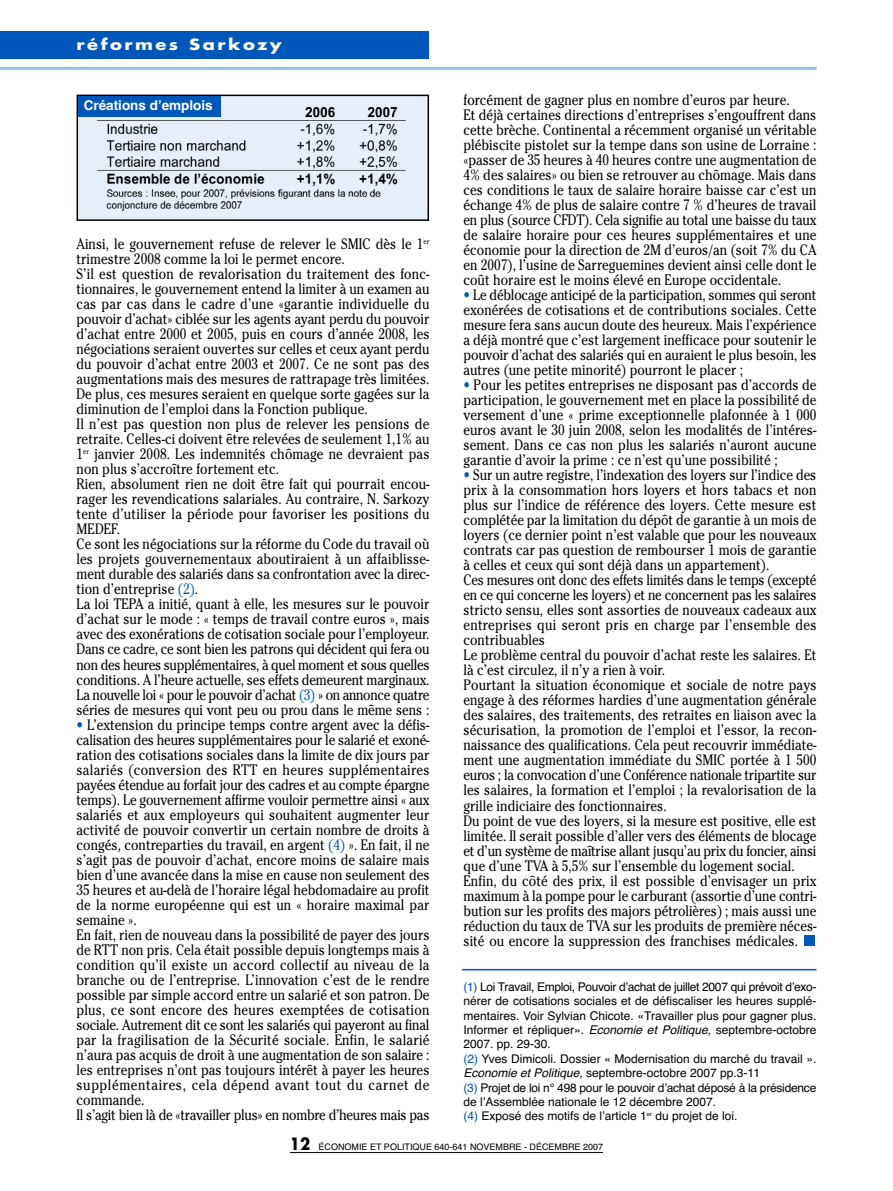
<style>
.page{position:relative;width:893px;height:1191px;background:#fff}
.page>*{position:absolute;margin:0;border:0;box-sizing:border-box;transform-origin:0 0}
.t1{font:15px/15px "Cheltenham Std";letter-spacing:.005em;color:#000;scale:.85 1}
.t2{font:700 15px "Futura Std";letter-spacing:.135em;color:#fff;scale:1.2 1}
.t3{font:700 13.5px "Helvetica";color:#fff}
.t4{font:12px/14.4px "Helvetica";color:#000}
.t5{font:9px "Helvetica";color:#000}
.s1{color:#0057ba}
.s2{font-style:italic}
.s3{font-family:"Futura Std";font-weight:700;font-size:16.5px}
</style>
<div class="page">
<div style="left:0;top:31px;width:429px;height:27px;background:#0057ba"></div>
<hr style="left:0;top:67px;width:816px;height:3px;background:#99bce3">
<hr style="left:290px;top:1152px;width:313px;height:1px;background:#000">
<div style="left:77px;top:95px;width:351px;height:125px;background:#e6eef8"></div>
<img style="left:96px;top:107px;width:310px;height:104px">
<div style="left:77px;top:95px;width:352px;height:126px;border:2px solid #000"></div>
<div style="left:78px;top:96px;width:143px;height:21px;background:#0057ba"></div>
<hr style="left:462px;top:969px;width:354px;height:1px;background:#0057ba">
<div style="left:804px;top:935px;width:11px;height:10px;background:#0057ba"></div>
<p class="t2" style="left:77px;top:38px;width:172px">réformes Sarkozy</p>
<p class="t3" style="left:84px;top:100px;width:131px">Créations d’emplois</p>
<p class="t1" style="left:463px;top:94px;width:417px">forcément de gagner plus en nombre d’euros par heure.<br>Et déjà certaines directions d’entreprises s’engouffrent dans cette brèche. Continental a récemment organisé un véritable plébiscite pistolet sur la tempe dans son usine de Lorraine : «passer de 35 heures à 40 heures contre une augmentation de 4% des salaires» ou bien se retrouver au chômage. Mais dans ces conditions le taux de salaire horaire baisse car c’est un échange 4% de plus de salaire contre 7 % d’heures de travail en plus (source CFDT). Cela signifie au total une baisse du taux de salaire horaire pour ces heures supplémentaires et une économie pour la direction de 2M d’euros/an (soit 7% du CA en 2007), l’usine de Sarreguemines devient ainsi celle dont le coût horaire est le moins élevé en Europe occidentale.</p>
<p class="t1" style="left:463px;top:289px;width:417px;text-align:justify"><span class="s1">•</span> Le déblocage anticipé de la participation, sommes qui seront exonérées de cotisations et de contributions sociales. Cette mesure fera sans aucun doute des heureux. Mais l’expérience a déjà montré que c’est largement inefficace pour soutenir le pouvoir d’achat des salariés qui en auraient le plus besoin, les autres (une petite minorité) pourront le placer ;</p>
<p class="t1" style="left:463px;top:379px;width:417px;text-align:justify"><span class="s1">•</span> Pour les petites entreprises ne disposant pas d’accords de participation, le gouvernement met en place la possibilité de versement d’une « prime exceptionnelle plafonnée à 1 000 euros avant le 30 juin 2008, selon les modalités de l’intéres&shy;sement. Dans ce cas non plus les salariés n’auront aucune garantie d’avoir la prime : ce n’est qu’une possibilité ;</p>
<p class="t1" style="left:463px;top:469px;width:417px"><span class="s1">•</span> Sur un autre registre, l’indexation des loyers sur l’indice des prix à la consommation hors loyers et hors tabacs et non plus sur l’indice de référence des loyers. Cette mesure est complétée par la limitation du dépôt de garantie à un mois de loyers (ce dernier point n’est valable que pour les nouveaux contrats car pas question de rembourser 1 mois de garantie à celles et ceux qui sont déjà dans un appartement).<br>Ces mesures ont donc des effets limités dans le temps (excepté en ce qui concerne les loyers) et ne concernent pas les salaires stricto sensu, elles sont assorties de nouveaux cadeaux aux entreprises qui seront pris en charge par l’ensemble des contribuables<br>Le problème central du pouvoir d’achat reste les salaires. Et là c’est circulez, il n’y a rien à voir.<br>Pourtant la situation économique et sociale de notre pays engage à des réformes hardies d’une augmentation générale des salaires, des traitements, des retraites en liaison avec la sécurisation, la promotion de l’emploi et l’essor, la recon&shy;naissance des qualifications. Cela peut recouvrir immédiate&shy;ment une augmentation immédiate du SMIC portée à 1 500 euros ; la convocation d’une Conférence nationale tripartite sur les salaires, la formation et l’emploi ; la revalorisation de la grille indiciaire des fonctionnaires.<br>Du point de vue des loyers, si la mesure est positive, elle est limitée. Il serait possible d’aller vers des éléments de blocage et d’un système de maîtrise allant jusqu’au prix du foncier, ainsi que d’une TVA à 5,5% sur l’ensemble du logement social.<br>Enfin, du côté des prix, il est possible d’envisager un prix maximum à la pompe pour le carburant (assortie d’une contri&shy;bution sur les profits des majors pétrolières) ; mais aussi une réduction du taux de TVA sur les produits de première néces&shy;sité ou encore la suppression des franchises médicales.</p>
<p class="t1" style="left:77px;top:238px;width:417px">Ainsi, le gouvernement refuse de relever le SMIC dès le 1<sup>er </sup>trimestre 2008 comme la loi le permet encore.<br>S’il est question de revalorisation du traitement des fonc&shy;tionnaires, le gouvernement entend la limiter à un examen au cas par cas dans le cadre d’une «garantie individuelle du pouvoir d’achat» ciblée sur les agents ayant perdu du pouvoir d’achat entre 2000 et 2005, puis en cours d’année 2008, les négociations seraient ouvertes sur celles et ceux ayant perdu du pouvoir d’achat entre 2003 et 2007. Ce ne sont pas des augmentations mais des mesures de rattrapage très limitées.<br>De plus, ces mesures seraient en quelque sorte gagées sur la diminution de l’emploi dans la Fonction publique.<br>Il n’est pas question non plus de relever les pensions de retraite. Celles-ci doivent être relevées de seulement 1,1% au 1<sup>er</sup> janvier 2008. Les indemnités chômage ne devraient pas non plus s’accroître fortement etc.<br>Rien, absolument rien ne doit être fait qui pourrait encou&shy;rager les revendications salariales. Au contraire, N. Sarkozy tente d’utiliser la période pour favoriser les positions du MEDEF.<br>Ce sont les négociations sur la réforme du Code du travail où les projets gouvernementaux aboutiraient à un affaiblisse&shy;ment durable des salariés dans sa confrontation avec la direc&shy;tion d’entreprise <span class="s1">(2)</span>.<br>La loi TEPA a initié, quant à elle, les mesures sur le pouvoir d’achat sur le mode : « temps de travail contre euros », mais avec des exonérations de cotisation sociale pour l’employeur.<br>Dans ce cadre, ce sont bien les patrons qui décident qui fera ou non des heures supplémentaires, à quel moment et sous quelles conditions. A l’heure actuelle, ses effets demeurent marginaux.<br>La nouvelle loi « pour le pouvoir d’achat <span class="s1">(3)</span> » on annonce quatre séries de mesures qui vont peu ou prou dans le même sens :</p>
<p class="t1" style="left:77px;top:718px;width:417px"><span class="s1">•</span> L’extension du principe temps contre argent avec la défis&shy;calisation des heures supplémentaires pour le salarié et exoné&shy;ration des cotisations sociales dans la limite de dix jours par salariés (conversion des RTT en heures supplémentaires payées étendue au forfait jour des cadres et au compte épargne temps). Le gouvernement affirme vouloir permettre ainsi « aux salariés et aux employeurs qui souhaitent augmenter leur activité de pouvoir convertir un certain nombre de droits à congés, contreparties du travail, en argent <span class="s1">(4)</span> ». En fait, il ne s’agit pas de pouvoir d’achat, encore moins de salaire mais bien d’une avancée dans la mise en cause non seulement des 35 heures et au-delà de l’horaire légal hebdomadaire au profit de la norme européenne qui est un « horaire maximal par semaine ».<br>En fait, rien de nouveau dans la possibilité de payer des jours de RTT non pris. Cela était possible depuis longtemps mais à condition qu’il existe un accord collectif au niveau de la branche ou de l’entreprise. L’innovation c’est de le rendre possible par simple accord entre un salarié et son patron. De plus, ce sont encore des heures exemptées de cotisation sociale. Autrement dit ce sont les salariés qui payeront au final par la fragilisation de la Sécurité sociale. Enfin, le salarié n’aura pas acquis de droit à une augmentation de son salaire : les entreprises n’ont pas toujours intérêt à payer les heures supplémentaires, cela dépend avant tout du carnet de commande.<br>Il s’agit bien là de «travailler plus» en nombre d’heures mais pas</p>
<p class="t4" style="left:463px;top:980px;width:354px"><span class="s1">(1)</span> Loi Travail, Emploi, Pouvoir d’achat de juillet 2007 qui prévoit d’exo&shy;nérer de cotisations sociales et de défiscaliser les heures supplé&shy;mentaires. Voir Sylvian Chicote. «Travailler plus pour gagner plus.<br>Informer et répliquer». <span class="s2">Economie et Politique,</span> septembre-octobre 2007. pp. 29-30.<br><span class="s1">(2)</span> Yves Dimicoli. Dossier « Modernisation du marché du travail ».<br><span class="s2">Economie et Politique,</span>septembre-octobre 2007 pp.3-11<br><span class="s1">(3)</span> Projet de loi n° 498 pour le pouvoir d’achat déposé à la présidence de l’Assemblée nationale le 12 décembre 2007.<br><span class="s1">(4)</span> Exposé des motifs de l’article 1<sup>er</sup> du projet de loi.</p>
<p class="t5" style="left:290px;top:1143px;width:315px"><span class="s3">12</span> ÉCONOMIE ET POLITIQUE 640-641 NOVEMBRE - DÉCEMBRE 2007</p>
</div>
